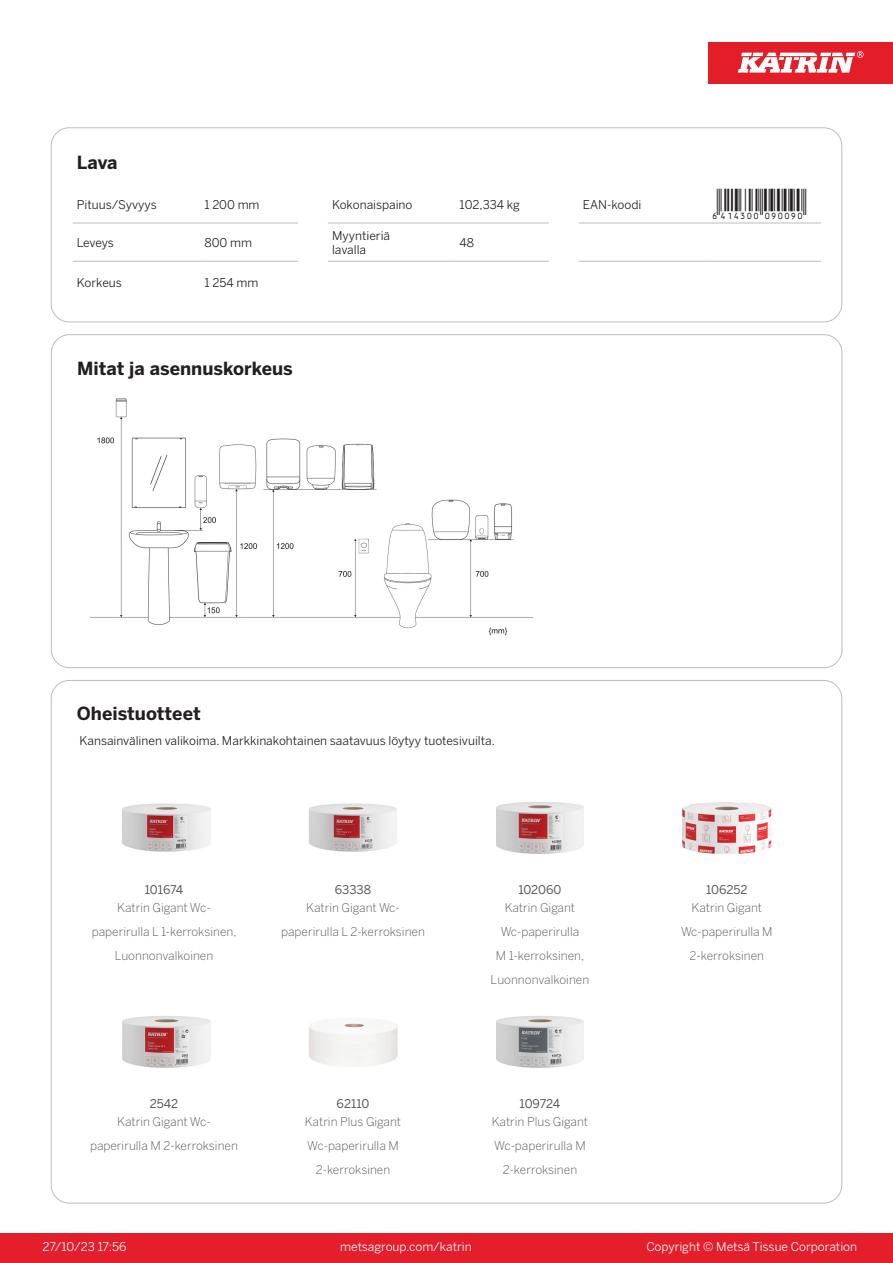
<style>
.page{position:relative;width:893px;height:1263px;background:#fff}
.page>*{position:absolute;margin:0;border:0;box-sizing:border-box;transform-origin:0 0}
.T_EAN{font:30px "Viisas EAN Matala";color:#231f20}
.T_TableHeader{font:700 18px "Benton Sans";color:#231f20}
.T_RelatedName{font:300 12px/24px "Benton Sans";color:#57585a;text-align:center}
.T_TableBody{font:12px "Benton Sans";color:#231f20}
.t1{font:12px "Benton Sans";color:#fff}
.T_RelatedCode{font:12px "Benton Sans";color:#57585a}
</style>
<div class="page">
<div style="left:0;top:1233px;width:893px;height:30px;background:#e41e2b"></div>
<div style="left:708px;top:43px;width:185px;height:41px;background:#e31e28"></div>
<svg style="left:738px;top:51px;width:126px;height:22px"></svg>
<hr style="left:73px;top:223px;width:127px;height:1px;background:#bcbdc0">
<hr style="left:200px;top:223px;width:98px;height:1px;background:#bcbdc0">
<hr style="left:328px;top:223px;width:127px;height:1px;background:#bcbdc0">
<hr style="left:455px;top:223px;width:94px;height:1px;background:#bcbdc0">
<hr style="left:579px;top:223px;width:127px;height:1px;background:#bcbdc0">
<hr style="left:706px;top:223px;width:115px;height:1px;background:#bcbdc0">
<hr style="left:73px;top:261px;width:127px;height:1px;background:#bcbdc0">
<hr style="left:200px;top:261px;width:98px;height:1px;background:#bcbdc0">
<hr style="left:328px;top:261px;width:127px;height:1px;background:#bcbdc0">
<hr style="left:455px;top:261px;width:94px;height:1px;background:#bcbdc0">
<hr style="left:579px;top:261px;width:127px;height:1px;background:#bcbdc0">
<hr style="left:706px;top:261px;width:115px;height:1px;background:#bcbdc0">
<div style="left:51px;top:128px;width:791px;height:194px;border:1px solid #bcbdc0;border-radius:18px"></div>
<img style="left:89px;top:398px;width:445px;height:238px">
<img style="left:122px;top:803px;width:89px;height:49px">
<img style="left:309px;top:803px;width:88px;height:49px">
<img style="left:496px;top:802px;width:88px;height:52px">
<img style="left:682px;top:802px;width:90px;height:52px">
<img style="left:122px;top:1016px;width:89px;height:52px">
<img style="left:309px;top:1021px;width:89px;height:46px">
<img style="left:496px;top:1016px;width:88px;height:52px">
<p class="T_TableHeader" style="left:77px;top:151px;width:42px">Lava</p>
<p class="T_TableBody" style="left:77px;top:197px;width:81px">Pituus/Syvyys</p>
<p class="T_TableBody" style="left:204px;top:197px;width:57px">1 200 mm</p>
<p class="T_TableBody" style="left:332px;top:197px;width:82px">Kokonaispaino</p>
<p class="T_TableBody" style="left:460px;top:197px;width:62px">102,334 kg</p>
<p class="T_TableBody" style="left:583px;top:197px;width:60px">EAN-koodi</p>
<p class="T_EAN" style="left:710px;top:188px;width:97px">*6414300090090*</p>
<p class="T_TableBody" style="left:77px;top:235px;width:39px">Leveys</p>
<p class="T_TableBody" style="left:204px;top:235px;width:49px">800 mm</p>
<p class="T_TableBody" style="left:332px;top:228px;width:60px">Myyntieriä</p>
<p class="T_TableBody" style="left:332px;top:243px;width:36px">lavalla</p>
<p class="T_TableBody" style="left:460px;top:235px;width:16px">48</p>
<p class="T_TableBody" style="left:77px;top:276px;width:47px">Korkeus</p>
<p class="T_TableBody" style="left:204px;top:276px;width:55px">1 254 mm</p>
<p class="T_TableHeader" style="left:77px;top:357px;width:217px">Mitat ja asennuskorkeus</p>
<p class="T_TableHeader" style="left:77px;top:702px;width:125px">Oheistuotteet</p>
<p class="T_TableBody" style="left:80px;top:734px;width:417px">Kansainvälinen valikoima. Markkinakohtainen saatavuus löytyy tuotesivuilta.</p>
<p class="T_RelatedCode" style="left:145px;top:882px;width:40px">101674</p>
<p class="T_RelatedCode" style="left:335px;top:882px;width:38px">63338</p>
<p class="T_RelatedCode" style="left:518px;top:882px;width:45px">102060</p>
<p class="T_RelatedCode" style="left:706px;top:882px;width:43px">106252</p>
<p class="T_RelatedName" style="left:92px;top:896px;width:146px">Katrin Gigant Wc&shy;paperirulla L 1-kerroksinen,<br>Luonnonvalkoinen</p>
<p class="T_RelatedName" style="left:281px;top:896px;width:145px">Katrin Gigant Wc&shy;paperirulla L 2-kerroksinen</p>
<p class="T_RelatedName" style="left:491px;top:896px;width:100px">Katrin Gigant<br>Wc-paperirulla<br>M 1-kerroksinen,<br>Luonnonvalkoinen</p>
<p class="T_RelatedName" style="left:681px;top:896px;width:93px">Katrin Gigant<br>Wc-paperirulla M<br>2-kerroksinen</p>
<p class="T_RelatedCode" style="left:150px;top:1097px;width:30px">2542</p>
<p class="T_RelatedCode" style="left:337px;top:1097px;width:34px">62110</p>
<p class="T_RelatedCode" style="left:520px;top:1097px;width:42px">109724</p>
<p class="T_RelatedName" style="left:90px;top:1110px;width:149px">Katrin Gigant Wc&shy;paperirulla M 2-kerroksinen</p>
<p class="T_RelatedName" style="left:305px;top:1110px;width:98px">Katrin Plus Gigant<br>Wc-paperirulla M<br>2-kerroksinen</p>
<p class="T_RelatedName" style="left:492px;top:1110px;width:98px">Katrin Plus Gigant<br>Wc-paperirulla M<br>2-kerroksinen</p>
<p class="t1" style="left:43px;top:1239px;width:85px">27/10/23 17:56</p>
<p class="t1" style="left:340px;top:1239px;width:133px">metsagroup.com/katrin</p>
<p class="t1" style="left:646px;top:1239px;width:212px">Copyright © Metsä Tissue Corporation</p>
</div>
